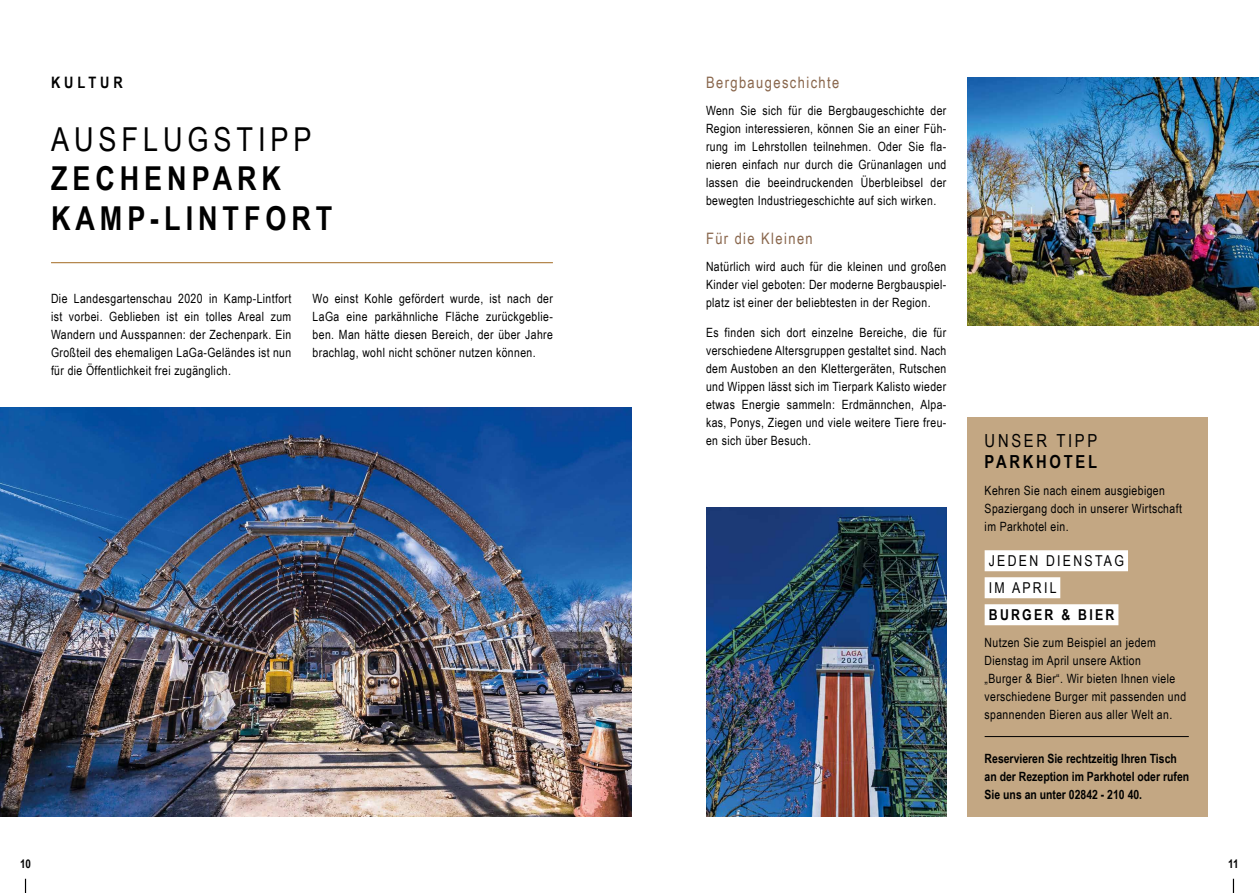
<style>
.page{position:relative;width:1259px;height:893px;background:#fff}
.page>*{position:absolute;margin:0;border:0;box-sizing:border-box;transform-origin:0 0}
.t1{font:700 33px/39.5px "Arial Narrow";letter-spacing:.15em;color:#000}
.t2{font:33px "Arial Narrow";letter-spacing:.15em;color:#000}
.t3{font:18px "Arial Narrow";letter-spacing:.15em;color:#000}
.t4{font:700 18px "Arial Narrow";letter-spacing:.15em;color:#000}
.t5{font:15.75px "Arial Narrow";letter-spacing:.09em;color:#89664c}
.t6{font:700 15.75px "Arial Narrow";letter-spacing:.25em;color:#000}
.t7{font:15px/27px "Arial Narrow";letter-spacing:.15em;color:#000}
.t8{font:700 15px "Arial Narrow";letter-spacing:.15em;color:#000}
.t9{font:12.75px/18px "Arial Narrow";letter-spacing:.03em;color:#000;text-align:justify}
.t10{font:700 12.75px/18px "Arial Narrow";color:#000}
.t11{font:700 12px "Arial Narrow";color:#000}
</style>
<div class="page">
<img style="left:967px;top:77px;width:292px;height:248px">
<hr style="left:51px;top:262px;width:502px;height:1px;background:#b28347">
<img style="left:0;top:407px;width:631px;height:409px">
<div style="left:967px;top:417px;width:241px;height:399px;background:#c3a783"></div>
<div style="left:984px;top:550px;width:144px;height:21px;background:#fff"></div>
<div style="left:984px;top:577px;width:76px;height:21px;background:#fff"></div>
<div style="left:984px;top:604px;width:134px;height:21px;background:#fff"></div>
<hr style="left:984px;top:736px;width:204px;height:1px;background:#000">
<img style="left:706px;top:507px;width:240px;height:309px">
<svg style="left:1232px;top:879px;width:2px;height:14px"></svg>
<svg style="left:25px;top:879px;width:1px;height:14px"></svg>
<p class="t6" style="left:51px;top:71px;width:73px">KULTUR</p>
<h1 class="t2" style="left:51px;top:115px;width:262px">AUSFLUGSTIPP</h1>
<h1 class="t1" style="left:51px;top:158px;width:283px">ZECHENPARK<br>KAMP-LINTFORT</h1>
<p class="t9" style="left:51px;top:289px;width:242px">Die Landesgartenschau 2020 in Kamp-Lintfort ist vorbei. Geblieben ist ein tolles Areal zum Wandern und Ausspannen: der Zechenpark. Ein Großteil des ehemaligen LaGa-Geländes ist nun für die Öffentlichkeit frei zugänglich.</p>
<p class="t9" style="left:313px;top:289px;width:242px">Wo einst Kohle gefördert wurde, ist nach der LaGa eine parkähnliche Fläche zurückgeblie&shy;ben. Man hätte diesen Bereich, der über Jahre brachlag, wohl nicht schöner nutzen können.</p>
<p class="t5" style="left:706px;top:71px;width:135px">Bergbaugeschichte</p>
<p class="t9" style="left:706px;top:101px;width:242px">Wenn Sie sich für die Bergbaugeschichte der Region interessieren, können Sie an einer Füh&shy;rung im Lehrstollen teilnehmen. Oder Sie fla&shy;nieren einfach nur durch die Grünanlagen und lassen die beeindruckenden Überbleibsel der bewegten Industriegeschichte auf sich wirken.</p>
<p class="t5" style="left:706px;top:227px;width:108px">Für die Kleinen</p>
<p class="t9" style="left:706px;top:257px;width:242px">Natürlich wird auch für die kleinen und großen Kinder viel geboten: Der moderne Bergbauspiel&shy;platz ist einer der beliebtesten in der Region.</p>
<p class="t9" style="left:706px;top:323px;width:242px">Es finden sich dort einzelne Bereiche, die für verschiedene Altersgruppen gestaltet sind. Nach dem Austoben an den Klettergeräten, Rutschen und Wippen lässt sich im Tierpark Kalisto wieder etwas Energie sammeln: Erdmännchen, Alpa&shy;kas, Ponys, Ziegen und viele weitere Tiere freu&shy;en sich über Besuch.</p>
<h2 class="t3" style="left:984px;top:428px;width:114px">UNSER TIPP</h2>
<h2 class="t4" style="left:984px;top:448px;width:114px">PARKHOTEL</h2>
<p class="t9" style="left:984px;top:481px;width:199px;text-align:left">Kehren Sie nach einem ausgiebigen<br>Spaziergang doch in unserer Wirtschaft im Parkhotel ein.</p>
<p class="t7" style="left:989px;top:547px;width:136px">JEDEN DIENSTAG<br>IM APRIL</p>
<p class="t8" style="left:989px;top:604px;width:127px">BURGER &amp; BIER</p>
<p class="t9" style="left:984px;top:633px;width:203px;text-align:left">Nutzen Sie zum Beispiel an jedem Dienstag im April unsere Aktion<br>„Burger &amp; Bier“. Wir bieten Ihnen viele verschiedene Burger mit passenden und spannenden Bieren aus aller Welt an.</p>
<p class="t10" style="left:984px;top:749px;width:206px">Reservieren Sie rechtzeitig Ihren Tisch an der Rezeption im Parkhotel oder rufen<br>Sie uns an unter 02842 - 210 40.</p>
<p class="t11" style="left:20px;top:855px;width:12px">10</p>
<p class="t11" style="left:1228px;top:855px;width:12px">11</p>
</div>
